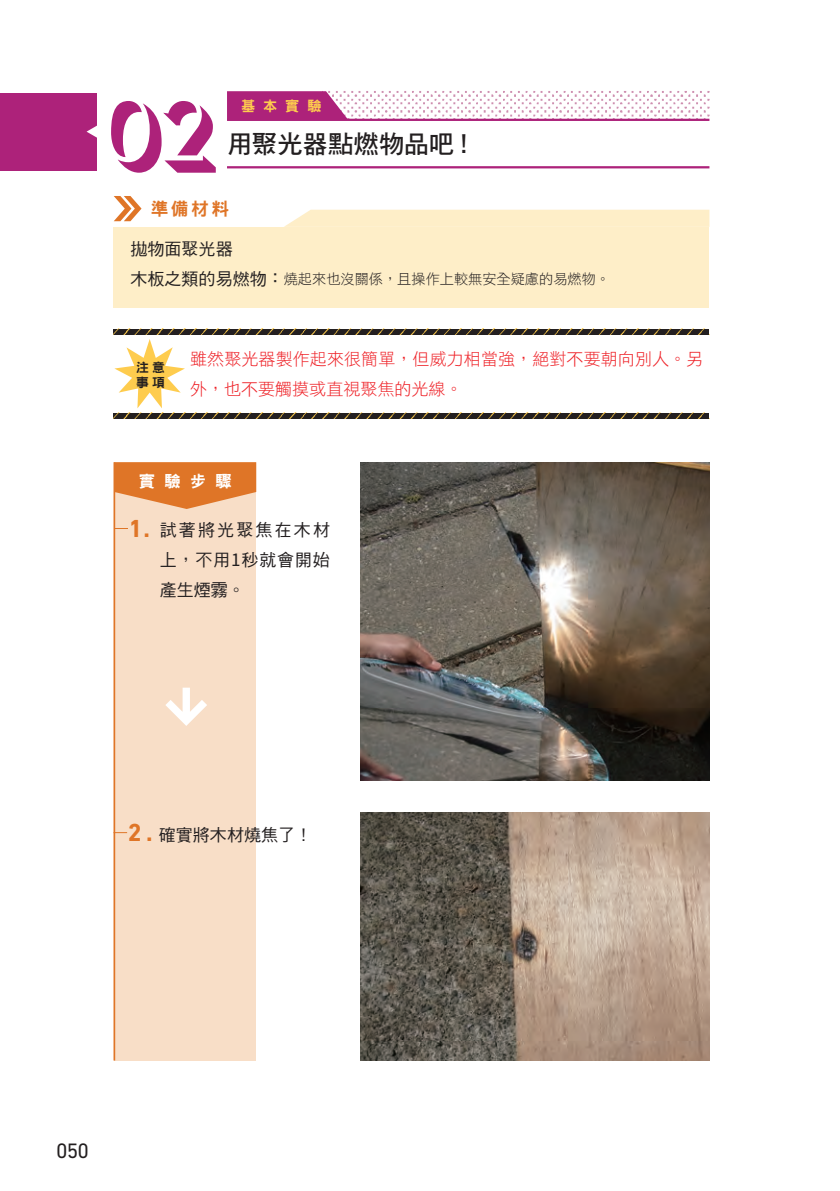
<style>
.page{position:relative;width:840px;height:1191px;background:#fff}
.page>*{position:absolute;margin:0;border:0;box-sizing:border-box;transform-origin:0 0}
.t1{font:98.8px "Umbra Std";color:#ad227a}
.t2{font:25.6px "DF Hei Std W7";letter-spacing:-.01em;color:#231f20}
.t3{font:700 25.2px "DIN Next LT Pro";color:#df7527}
.t4{font:21.2px "DIN Next LT Pro";color:#231f20}
.t5{font:17.8px "DF Hei Std W9";color:#df7527}
.t6{font:17px/29.8px "DF Hei Std W3";letter-spacing:.005em;color:#ee1d23}
.t7{font:17px/29.8px "DF Hei Std W5";color:#231f20;text-align:justify}
.t8{font:16.2px "DF Hei Std W9";color:#fff}
.t9{font:14.2px "DF Hei Std W3";color:#231f20}
.t10{font:14.2px "DF Hei Std W9";color:#fecc4e}
.t11{font:12.8px/14.8px "DF Hei Std W9";color:#231f20}
.s1{font-family:"DF Hei Std W5";font-size:17px}
.s2{font-family:"Noto Sans CJ Ktc"}
</style>
<div class="page">
<img style="left:348px;top:91px;width:361px;height:28px">
<div style="left:113px;top:227px;width:596px;height:81px;background:#feeec8"></div>
<div style="left:284px;top:210px;width:425px;height:17px;background:#feeec8"></div>
<svg style="left:227px;top:91px;width:121px;height:28px;background:#b43686"></svg>
<hr style="left:227px;top:119px;width:482px;height:2px;background:#ad227a">
<hr style="left:227px;top:166px;width:482px;height:2px;background:#ad227a">
<div style="left:0;top:93px;width:96px;height:78px;background:#ad227a"></div>
<svg style="left:86px;top:124px;width:11px;height:15px"></svg>
<svg style="left:114px;top:196px;width:27px;height:25px"></svg>
<div style="left:114px;top:462px;width:142px;height:598px;background:#f8dec7"></div>
<hr style="left:113px;top:462px;width:2px;height:598px;background:#df7527">
<svg style="left:114px;top:462px;width:142px;height:47px"></svg>
<svg style="left:115px;top:528px;width:13px;height:1px"></svg>
<svg style="left:113px;top:832px;width:14px;height:1px"></svg>
<svg style="left:165px;top:687px;width:42px;height:39px"></svg>
<img style="left:113px;top:329px;width:596px;height:5px">
<img style="left:113px;top:413px;width:596px;height:5px">
<svg style="left:114px;top:339px;width:71px;height:69px"></svg>
<img style="left:360px;top:462px;width:349px;height:319px">
<img style="left:360px;top:812px;width:349px;height:248px">
<p class="t10" style="left:241px;top:98px;width:82px">基本實驗</p>
<p class="t1" style="left:107px;top:74px;width:113px">02</p>
<p class="t5" style="left:151px;top:199px;width:80px">準備材料</p>
<p class="t2" style="left:227px;top:130px;width:251px">用聚光器點燃物品吧！</p>
<p class="t7" style="left:130px;top:233px;width:104px">拋物面聚光器</p>
<p class="t9" style="left:130px;top:271px;width:481px"><span class="s1">木板之類的易燃物：</span>燒起來也沒關係，且操作上較無安全疑慮的易燃物。</p>
<p class="t11" style="left:136px;top:360px;width:30px">注意事項</p>
<p class="t6" style="left:190px;top:343px;width:514px">雖然聚光器製作起來很簡單，但威力相當強，絕對不要朝向別人。另外，也不要觸摸或直視聚焦的光線。</p>
<p class="t8" style="left:139px;top:472px;width:94px">實驗步驟</p>
<p class="t7" style="left:160px;top:515px;width:172px">試著將光聚焦在木材上，不用<span class="s2">1</span>秒就會開始產生煙霧。</p>
<p class="t3" style="left:128px;top:514px;width:23px">1.</p>
<p class="t3" style="left:128px;top:818px;width:26px">2.</p>
<p class="t7" style="left:159px;top:819px;width:155px">確實將木材燒焦了！</p>
<p class="t4" style="left:56px;top:1138px;width:34px">050</p>
</div>
